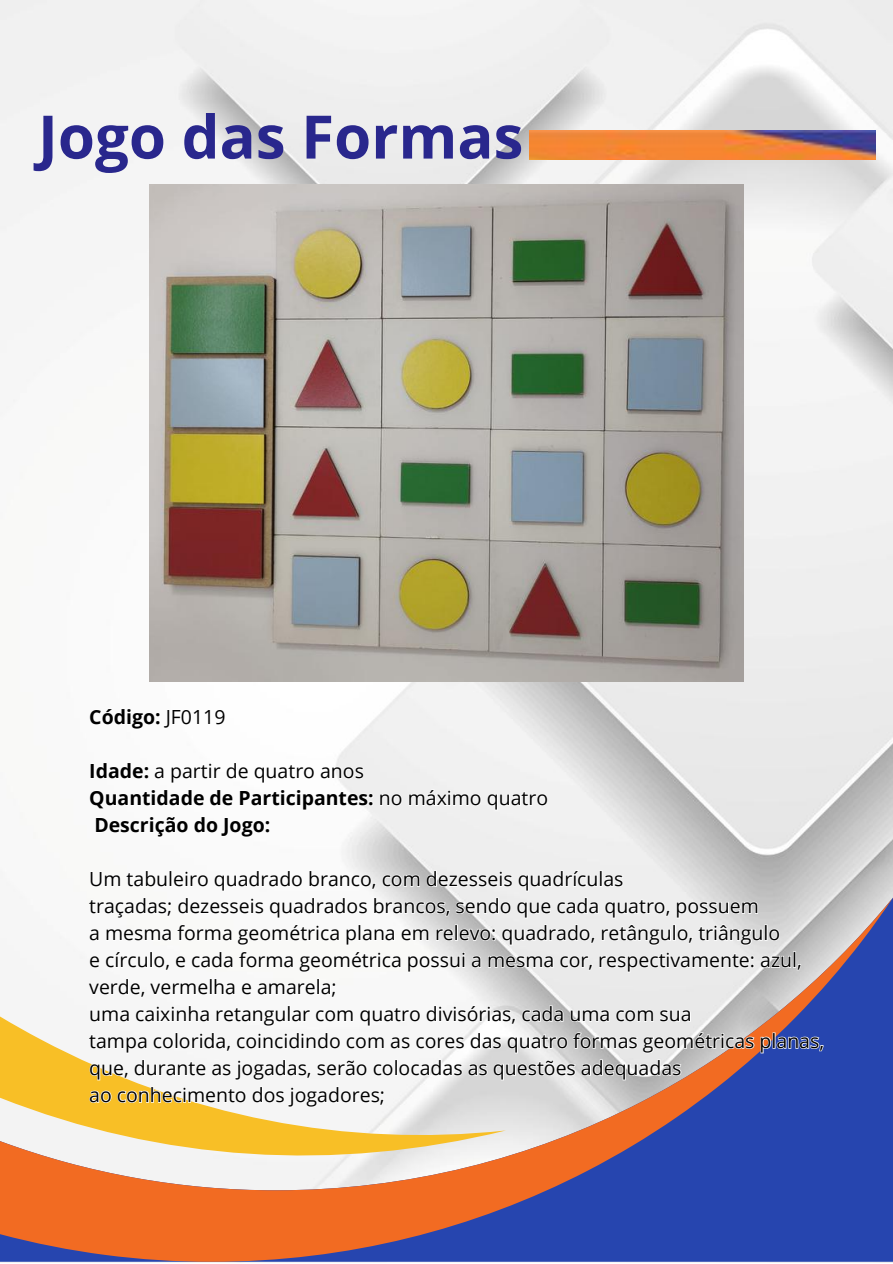
<style>
.page{position:relative;width:893px;height:1264px;background:#fff}
.page>*{position:absolute;margin:0;border:0;box-sizing:border-box;transform-origin:0 0}
.t1{font:700 60px "Open Sans";color:#29278d}
.t2{font:19.5px/27px "Open Sans";color:#000}
.t3{font:700 19.5px/27px "Open Sans";color:#000}
.s1{font-weight:400}
</style>
<div class="page">
<img style="left:0;top:0;width:892px;height:1262px">
<svg style="left:0;top:897px;width:892px;height:364px;background:#8b718e"></svg>
<svg style="left:0;top:1016px;width:506px;height:156px"></svg>
<img style="left:529px;top:130px;width:346px;height:29px">
<img style="left:149px;top:184px;width:594px;height:497px">
<svg style="left:89px;top:707px;width:137px;height:23px"></svg>
<svg style="left:89px;top:761px;width:459px;height:77px"></svg>
<svg style="left:88px;top:1004px;width:736px;height:104px"></svg>
<svg style="left:87px;top:869px;width:715px;height:129px"></svg>
<h1 class="t1" style="left:38px;top:94px;width:487px">Jogo das Formas</h1>
<p class="t3" style="left:89px;top:703px;width:138px">Código: <span class="s1">JF0119</span></p>
<p class="t3" style="left:89px;top:757px;width:460px">Idade: <span class="s1">a partir de quatro anos<br></span>Quantidade de Participantes: <span class="s1">no máximo quatro<br></span>Descrição do Jogo:</p>
<p class="t2" style="left:89px;top:865px;width:671px">Um tabuleiro quadrado branco, com dezesseis quadrículas<br>traçadas; dezesseis quadrados brancos, sendo que cada quatro, possuem</p>
<p class="t2" style="left:89px;top:945px;width:736px">e círculo, e cada forma geométrica possui a mesma cor, respectivamente: azul, verde, vermelha e amarela;<br>uma caixinha retangular com quatro divisórias, cada uma com sua<br>tampa colorida, coincidindo com as cores das quatro formas geométricas planas, que, durante as jogadas, serão colocadas as questões adequadas<br>ao conhecimento dos jogadores;</p>
<p class="t2" style="left:89px;top:919px;width:692px">a mesma forma geométrica plana em relevo: quadrado, retângulo, triângulo</p>
</div>
